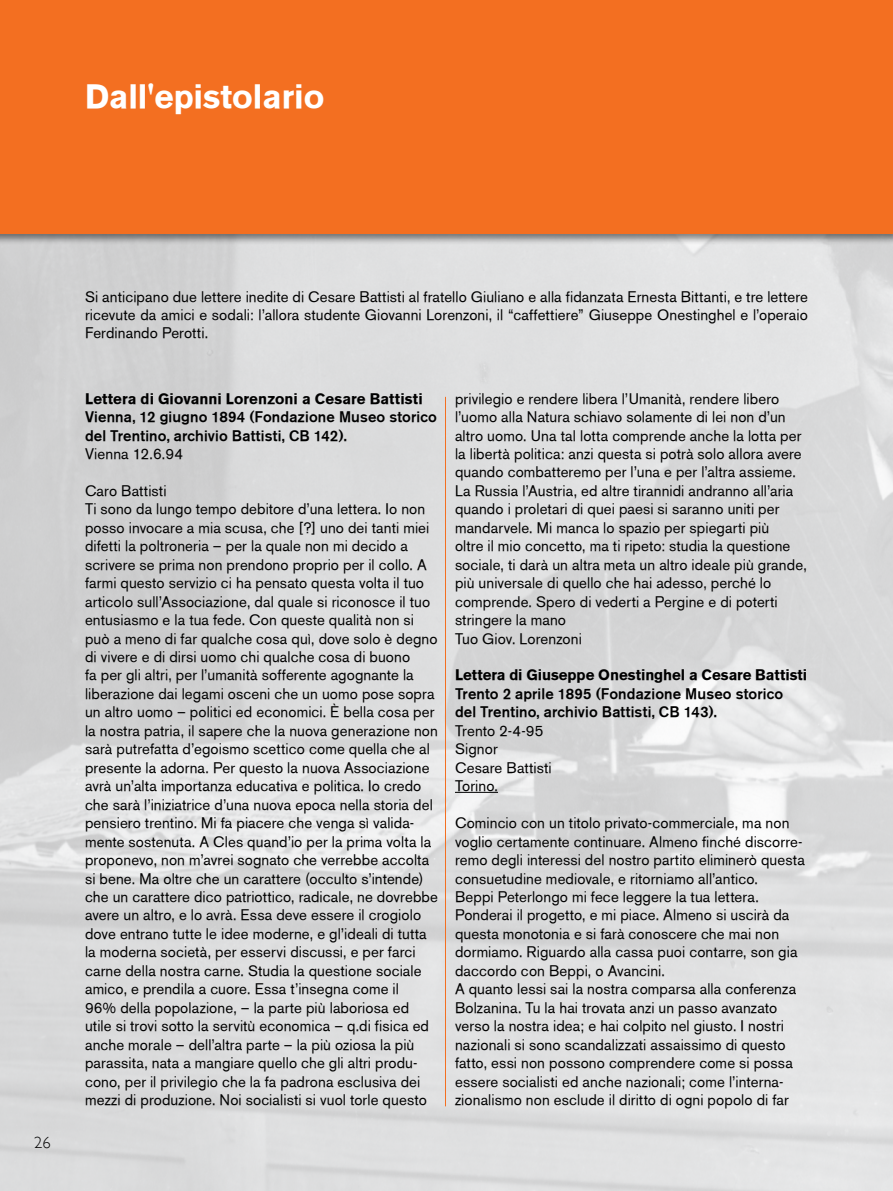
<style>
.page{position:relative;width:893px;height:1191px;background:#fff}
.page>*{position:absolute;margin:0;border:0;box-sizing:border-box;transform-origin:0 0}
.t1{font:33px "Berthold Akzidenz Grotesk BE Bold";color:#fff}
.t2{font:300 16.5px "Gill Sans";color:#000}
.t3{font:15px/18.5px "Berthold Akzidenz Grotesk BE";letter-spacing:.01em;color:#000}
.t4{font:15px/18.5px "Berthold Akzidenz Grotesk BE Medium";letter-spacing:.01em;color:#000}
.t5{font:15px "Berthold Akzidenz Grotesk BE Bold";color:#000}
</style>
<div class="page">
<hr style="left:445px;top:397px;width:1px;height:709px;background:#f36f21">
<hr style="left:455px;top:792px;width:43px;height:1px;background:#000">
<div style="left:0;top:0;width:893px;height:245px;background:#000;opacity:.5"></div>
<div style="left:0;top:0;width:893px;height:234px;background:#f36f21"></div>
<h1 class="t1" style="left:85px;top:78px;width:241px">Dall'epistolario</h1>
<p class="t2" style="left:34px;top:1129px;width:18px">26</p>
<p class="t3" style="left:85px;top:288px;width:724px;line-height:18px;text-align:justify">Si anticipano due lettere inedite di Cesare Battisti al fratello Giuliano e alla fidanzata Ernesta Bittanti, e tre lettere ricevute da amici e sodali: l’allora studente Giovanni Lorenzoni, il “caffettiere” Giuseppe Onestinghel e l’operaio Ferdinando Perotti.</p>
<p class="t5" style="left:85px;top:390px;width:339px">Lettera di Giovanni Lorenzoni a Cesare Battisti</p>
<p class="t4" style="left:85px;top:407px;width:353px">Vienna, 12 giugno 1894 (Fondazione Museo storico del Trentino, archivio Battisti, CB 142).</p>
<p class="t3" style="left:85px;top:444px;width:100px">Vienna 12.6.94</p>
<p class="t3" style="left:85px;top:481px;width:354px">Caro Battisti<br>Ti sono da lungo tempo debitore d’una lettera. Io non posso invocare a mia scusa, che [?] uno dei tanti miei difetti la poltroneria – per la quale non mi decido a scrivere se prima non prendono proprio per il collo. A farmi questo servizio ci ha pensato questa volta il tuo articolo sull’Associazione, dal quale si riconosce il tuo entusiasmo e la tua fede. Con queste qualità non si può a meno di far qualche cosa quì, dove solo è degno di vivere e di dirsi uomo chi qualche cosa di buono<br>fa per gli altri, per l’umanità sofferente agognante la liberazione dai legami osceni che un uomo pose sopra un altro uomo – politici ed economici. È bella cosa per la nostra patria, il sapere che la nuova generazione non sarà putrefatta d’egoismo scettico come quella che al presente la adorna. Per questo la nuova Associazione avrà un’alta importanza educativa e politica. Io credo che sarà l’iniziatrice d’una nuova epoca nella storia del pensiero trentino. Mi fa piacere che venga sì valida&shy;mente sostenuta. A Cles quand’io per la prima volta la proponevo, non m’avrei sognato che verrebbe accolta si bene. Ma oltre che un carattere (occulto s’intende) che un carattere dico patriottico, radicale, ne dovrebbe avere un altro, e lo avrà. Essa deve essere il crogiolo dove entrano tutte le idee moderne, e gl’ideali di tutta la moderna società, per esservi discussi, e per farci carne della nostra carne. Studia la questione sociale amico, e prendila a cuore. Essa t’insegna come il<br>96% della popolazione, – la parte più laboriosa ed utile si trovi sotto la servitù economica – q.di fisica ed anche morale – dell’altra parte – la più oziosa la più parassita, nata a mangiare quello che gli altri produ&shy;cono, per il privilegio che la fa padrona esclusiva dei mezzi di produzione. Noi socialisti si vuol torle questo</p>
<p class="t3" style="left:455px;top:389px;width:353px">privilegio e rendere libera l’Umanità, rendere libero l’uomo alla Natura schiavo solamente di lei non d’un altro uomo. Una tal lotta comprende anche la lotta per la libertà politica: anzi questa si potrà solo allora avere quando combatteremo per l’una e per l’altra assieme.<br>La Russia l’Austria, ed altre tirannidi andranno all’aria quando i proletari di quei paesi si saranno uniti per mandarvele. Mi manca lo spazio per spiegarti più<br>oltre il mio concetto, ma ti ripeto: studia la questione sociale, ti darà un altra meta un altro ideale più grande, più universale di quello che hai adesso, perché lo comprende. Spero di vederti a Pergine e di poterti stringere la mano<br>Tuo Giov. Lorenzoni</p>
<p class="t5" style="left:455px;top:666px;width:354px">Lettera di Giuseppe Onestinghel a Cesare Battisti</p>
<p class="t4" style="left:455px;top:684px;width:330px">Trento 2 aprile 1895 (Fondazione Museo storico del Trentino, archivio Battisti, CB 143).</p>
<p class="t3" style="left:455px;top:721px;width:98px">Trento 2-4-95<br>Signor<br>Cesare Battisti<br>Torino.</p>
<p class="t3" style="left:455px;top:813px;width:351px">Comincio con un titolo privato-commerciale, ma non voglio certamente continuare. Almeno finché discorre&shy;remo degli interessi del nostro partito eliminerò questa consuetudine mediovale, e ritorniamo all’antico.<br>Beppi Peterlongo mi fece leggere la tua lettera.<br>Ponderai il progetto, e mi piace. Almeno si uscirà da questa monotonia e si farà conoscere che mai non dormiamo. Riguardo alla cassa puoi contarre, son gia daccordo con Beppi, o Avancini.<br>A quanto lessi sai la nostra comparsa alla conferenza Bolzanina. Tu la hai trovata anzi un passo avanzato verso la nostra idea; e hai colpito nel giusto. I nostri nazionali si sono scandalizzati assaissimo di questo fatto, essi non possono comprendere come si possa essere socialisti ed anche nazionali; come l’interna&shy;zionalismo non esclude il diritto di ogni popolo di far</p>
</div>
